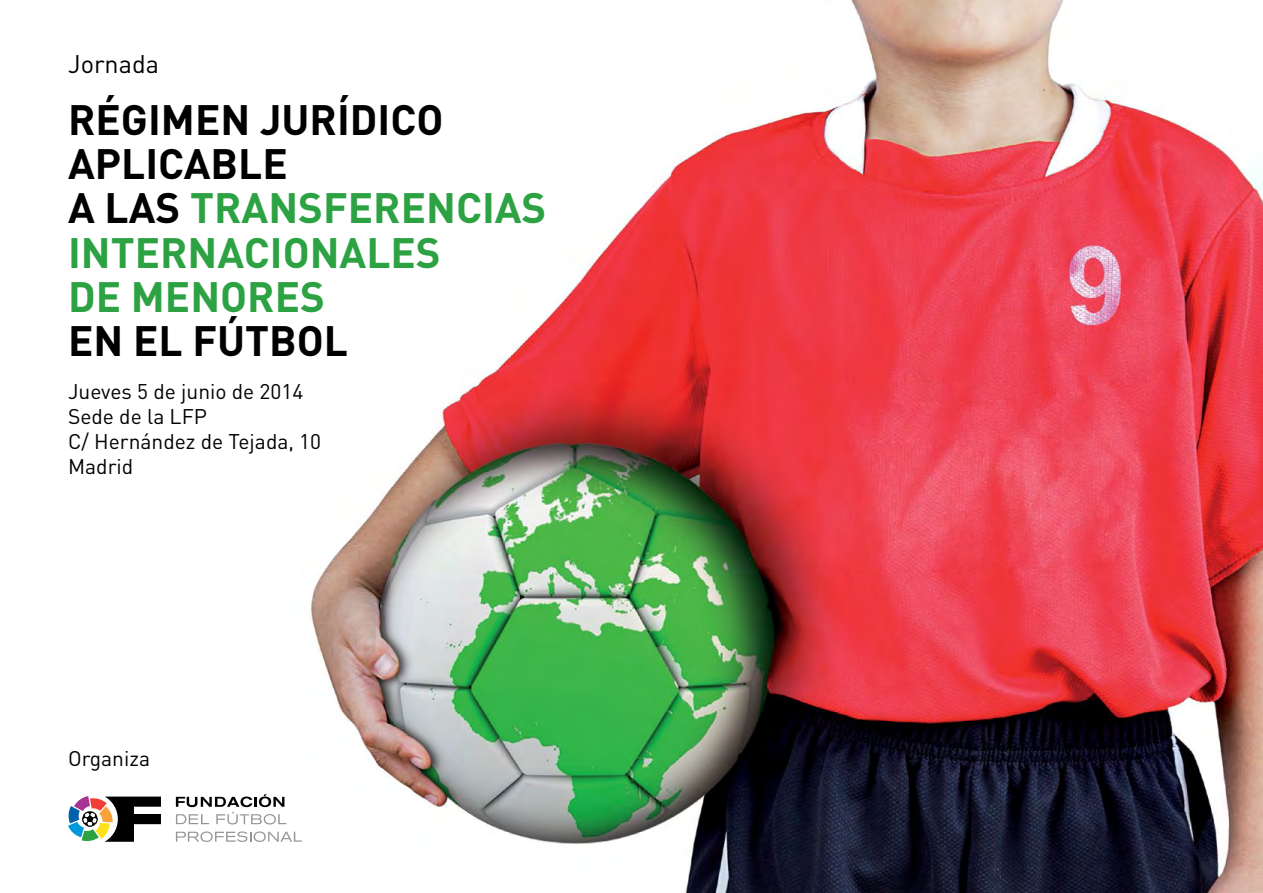
<style>
.page{position:relative;width:1263px;height:893px;background:#fff}
.page>*{position:absolute;margin:0;border:0;box-sizing:border-box;transform-origin:0 0}
.t1{font:700 42px/44.1px "DIN";color:#2ca243}
.t2{font:700 42px "DIN";color:#000}
.t3{font:25.2px "DIN";color:#000}
.t4{font:21px/25.2px "DIN";color:#000}
.s1{color:#000}
</style>
<div class="page">
<img style="left:175px;top:0;width:1088px;height:893px">
<svg style="left:176px;top:831px;width:126px;height:11px"></svg>
<svg style="left:176px;top:794px;width:110px;height:31px"></svg>
<svg style="left:68px;top:796px;width:93px;height:46px"></svg>
<p class="t3" style="left:68px;top:48px;width:92px">Jornada</p>
<h1 class="t1" style="left:68px;top:96px;width:480px"><span class="s1">RÉGIMEN JURÍDICO<br>APLICABLE<br>A LAS</span> TRANSFERENCIAS<br>INTERNACIONALES<br>DE MENORES</h1>
<h1 class="t2" style="left:68px;top:313px;width:281px">EN EL FÚTBOL</h1>
<p class="t4" style="left:68px;top:378px;width:255px">Jueves 5 de junio de 2014<br>Sede de la LFP<br>C/ Hernández de Tejada, 10<br>Madrid</p>
<p class="t4" style="left:68px;top:745px;width:84px">Organiza</p>
</div>
